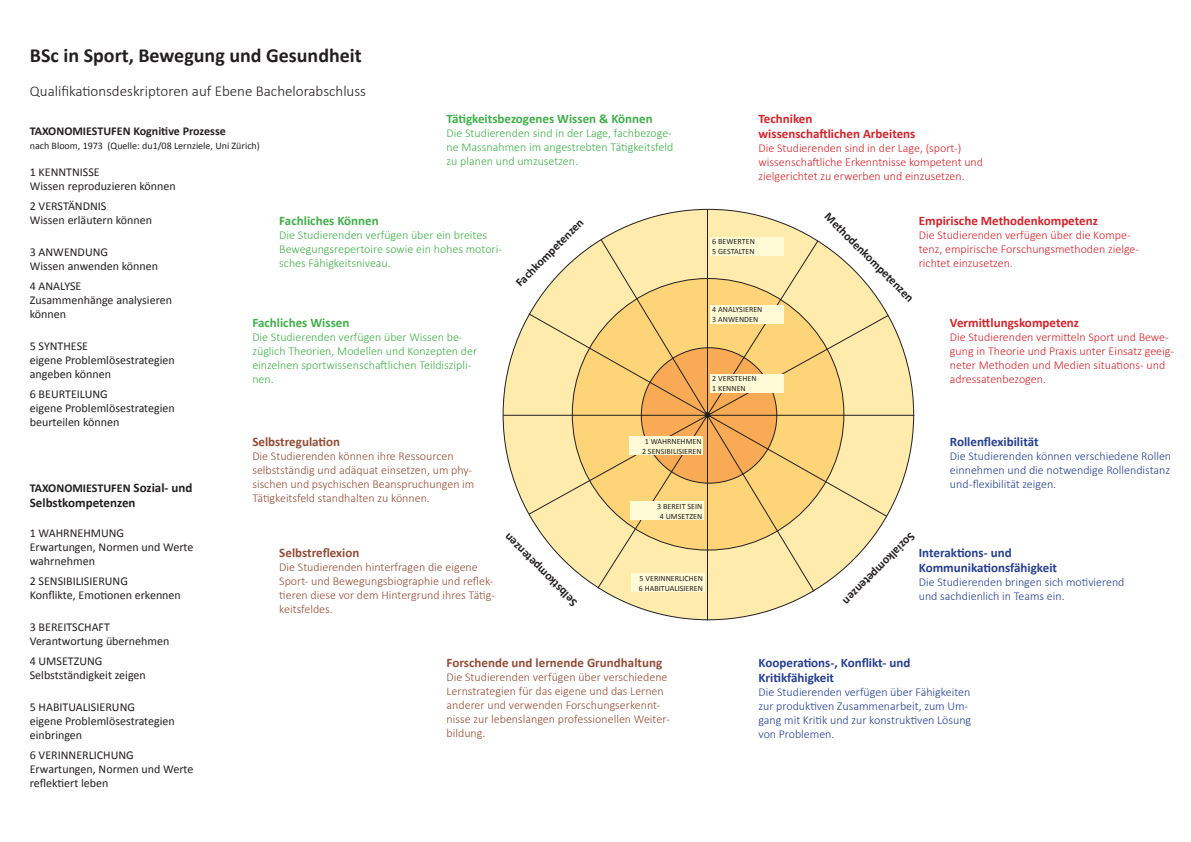
<style>
.page{position:relative;width:1191px;height:842px;background:#fff}
.page>*{position:absolute;margin:0;border:0;box-sizing:border-box;transform-origin:0 0}
.t1{font:700 20px "Calibri";color:#231f20}
.t2{font:300 15px "Calibri";color:#231f20}
.Lauftext{font:700 13px/15px "Calibri";color:#253f8e}
.Lauftext-2{font:700 13px "Calibri";color:#d1232a}
.Lauftext-3{font:700 13px "Calibri";color:#40ae49}
.Lauftext-4{font:700 13px "Calibri";color:#924d36}
.t3{font:700 13px "Calibri";color:#231f20}
.t4{font:12px/14px "Calibri";color:#231f20}
.Lauftext-5{font:300 12px/14px "Calibri";color:#924d36}
.Lauftext-6{font:300 12px/14px "Calibri";color:#d1232a}
.Lauftext-7{font:300 12px/14px "Calibri";color:#40ae49}
.Lauftext-8{font:300 12px/14px "Calibri";color:#253f8e}
.t5{font:700 12px "Calibri";color:#231f20}
.t6{font:10px "Calibri";color:#231f20}
.t7{font:8px/10px "Calibri";letter-spacing:.005em;color:#231f20}
.s1{font-size:13px}
</style>
<div class="page">
<div style="left:503px;top:209px;width:410px;height:411px;background:#ffecad;border-radius:50%"></div>
<hr style="left:503px;top:415px;width:411px;height:1px;background:#231f20">
<hr style="left:707px;top:209px;width:1px;height:411px;background:#231f20">
<svg style="left:528px;top:315px;width:361px;height:200px"></svg>
<svg style="left:600px;top:239px;width:215px;height:353px"></svg>
<div style="left:711px;top:374px;width:73px;height:19px;background:#fffbd6"></div>
<div style="left:630px;top:436px;width:73px;height:19px;background:#fffbd6"></div>
<div style="left:711px;top:305px;width:73px;height:19px;background:#fffbd6"></div>
<div style="left:630px;top:501px;width:73px;height:19px;background:#fffbd6"></div>
<div style="left:711px;top:237px;width:73px;height:19px;background:#fffbd6"></div>
<div style="left:631px;top:573px;width:73px;height:19px;background:#fffbd6"></div>
<svg style="left:704px;top:412px;width:6px;height:6px"></svg>
<h1 class="t1" style="left:30px;top:42px;width:333px">BSc in Sport, Bewegung und Gesundheit</h1>
<p class="t2" style="left:30px;top:81px;width:337px">Qualifikationsdeskriptoren auf Ebene Bachelorabschluss</p>
<p class="Lauftext-3" style="left:446px;top:111px;width:208px">Tätigkeitsbezogenes Wissen &amp; Können</p>
<p class="Lauftext-7" style="left:446px;top:126px;width:228px;text-align:justify">Die Studierenden sind in der Lage, fachbezoge&shy;ne Massnahmen im angestrebten Tätigkeitsfeld zu planen und umzusetzen.</p>
<p class="Lauftext-2" style="left:758px;top:111px;width:55px">Techniken</p>
<p class="Lauftext-2" style="left:758px;top:126px;width:158px">wissenschaftlichen Arbeitens</p>
<p class="Lauftext-6" style="left:758px;top:141px;width:226px">Die Studierenden sind in der Lage, (sport-) wissenschaftliche Erkenntnisse kompetent und zielgerichtet zu erwerben und einzusetzen.</p>
<p class="Lauftext-2" style="left:918px;top:212px;width:181px">Empirische Methodenkompetenz</p>
<p class="Lauftext-6" style="left:918px;top:228px;width:222px">Die Studierenden verfügen über die Kompe&shy;tenz, empirische Forschungsmethoden zielge&shy;richtet einzusetzen.</p>
<p class="t5" style="left:30px;top:123px;width:197px">TAXONOMIESTUFEN Kognitive Prozesse</p>
<p class="t6" style="left:30px;top:139px;width:232px">nach Bloom, 1973 (Quelle: du1/08 Lernziele, Uni Zürich)</p>
<p class="t4" style="left:30px;top:165px;width:148px">1 KENNTNISSE<br>Wissen reproduzieren können</p>
<p class="t4" style="left:30px;top:199px;width:124px">2 VERSTÄNDNIS<br>Wissen erläutern können</p>
<p class="t4" style="left:30px;top:245px;width:130px">3 ANWENDUNG<br>Wissen anwenden können</p>
<p class="t4" style="left:30px;top:279px;width:144px">4 ANALYSE<br>Zusammenhänge analysieren können</p>
<p class="t4" style="left:30px;top:339px;width:147px">5 SYNTHESE<br>eigene Problemlösestrategien angeben können</p>
<p class="t4" style="left:30px;top:387px;width:147px">6 BEURTEILUNG<br>eigene Problemlösestrategien beurteilen können</p>
<p class="t5" style="left:512px;top:279px;width:92px;rotate:-45deg">Fachkompetenzen</p>
<p class="t5" style="left:832px;top:209px;width:122px;rotate:45deg">Methodenkompetenzen</p>
<p class="Lauftext-3" style="left:279px;top:212px;width:101px">Fachliches Können</p>
<p class="Lauftext-7" style="left:279px;top:228px;width:224px">Die Studierenden verfügen über ein breites<br>Bewegungsrepertoire sowie ein hohes motori&shy;sches Fähigkeitsniveau.</p>
<p class="t7" style="left:712px;top:237px;width:44px">6 BEWERTEN<br>5 GESTALTEN</p>
<p class="t7" style="left:712px;top:305px;width:52px">4 ANALYSIEREN<br>3 ANWENDEN</p>
<p class="Lauftext-2" style="left:950px;top:314px;width:131px">Vermittlungskompetenz</p>
<p class="Lauftext-6" style="left:950px;top:330px;width:226px">Die Studierenden vermitteln Sport und Bewe&shy;gung in Theorie und Praxis unter Einsatz geeig&shy;neter Methoden und Medien situations- und adressatenbezogen.</p>
<p class="Lauftext-3" style="left:252px;top:314px;width:98px">Fachliches Wissen</p>
<p class="Lauftext-7" style="left:252px;top:330px;width:226px">Die Studierenden verfügen über Wissen be&shy;züglich Theorien, Modellen und Konzepten der einzelnen sportwissenschaftlichen Teildiszipli&shy;nen.</p>
<p class="t7" style="left:712px;top:374px;width:46px">2 VERSTEHEN<br>1 KENNEN</p>
<p class="t5" style="left:30px;top:481px;width:164px">TAXONOMIESTUFEN <span class="s1">Sozial- und</span></p>
<p class="t3" style="left:30px;top:495px;width:107px">Selbstkompetenzen</p>
<p class="t4" style="left:30px;top:526px;width:165px">1 WAHRNEHMUNG<br>Erwartungen, Normen und Werte wahrnehmen</p>
<p class="t4" style="left:30px;top:574px;width:153px">2 SENSIBILISIERUNG<br>Konflikte, Emotionen erkennen</p>
<p class="t4" style="left:30px;top:620px;width:141px">3 BEREITSCHAFT<br>Verantwortung übernehmen</p>
<p class="t4" style="left:30px;top:654px;width:118px">4 UMSETZUNG<br>Selbstständigkeit zeigen</p>
<p class="t4" style="left:30px;top:700px;width:147px">5 HABITUALISIERUNG<br>eigene Problemlösestrategien einbringen</p>
<p class="t4" style="left:30px;top:748px;width:165px">6 VERINNERLICHUNG<br>Erwartungen, Normen und Werte reflektiert leben</p>
<p class="Lauftext-4" style="left:252px;top:434px;width:89px">Selbstregulation</p>
<p class="Lauftext-5" style="left:252px;top:449px;width:223px">Die Studierenden können ihre Ressourcen selbstständig und adäquat einsetzen, um phy&shy;sischen und psychischen Beanspruchungen im Tätigkeitsfeld standhalten zu können.</p>
<p class="Lauftext-4" style="left:279px;top:544px;width:82px">Selbstreflexion</p>
<p class="Lauftext-5" style="left:279px;top:560px;width:217px">Die Studierenden hinterfragen die eigene Sport- und Bewegungsbiographie und reflek&shy;tieren diese vor dem Hintergrund ihres Tätig&shy;keitsfeldes.</p>
<p class="t5" style="left:569px;top:610px;width:99px;rotate:-135deg">Selbstkompetenzen</p>
<p class="t7" style="left:642px;top:436px;width:61px;text-align:center">1 WAHRNEHMEN<br>2 SENSIBILISIEREN</p>
<p class="t7" style="left:657px;top:501px;width:47px;text-align:center">3 BEREIT SEIN<br>4 UMSETZEN</p>
<p class="t7" style="left:639px;top:573px;width:66px">5 VERINNERLICHEN<br>6 HABITUALISIEREN</p>
<p class="Lauftext-4" style="left:446px;top:655px;width:217px">Forschende und lernende Grundhaltung</p>
<p class="Lauftext-5" style="left:446px;top:670px;width:225px">Die Studierenden verfügen über verschiedene Lernstrategien für das eigene und das Lernen anderer und verwenden Forschungserkennt&shy;nisse zur lebenslangen professionellen Weiter&shy;bildung.</p>
<p class="Lauftext" style="left:950px;top:434px;width:90px">Rollenflexibilität</p>
<p class="Lauftext-8" style="left:950px;top:449px;width:223px;text-align:justify">Die Studierenden können verschiedene Rollen einnehmen und die notwendige Rollendistanz und -flexibilität zeigen.</p>
<p class="t5" style="left:918px;top:540px;width:98px;rotate:135deg">Sozialkompetenzen</p>
<p class="Lauftext" style="left:918px;top:545px;width:94px">Interaktions- und</p>
<p class="Lauftext" style="left:918px;top:560px;width:140px">Kommunikationsfähigkeit</p>
<p class="Lauftext-8" style="left:918px;top:575px;width:207px">Die Studierenden bringen sich motivierend und sachdienlich in Teams ein.</p>
<p class="Lauftext" style="left:758px;top:655px;width:153px">Kooperations-, Konflikt- und<br>Kritikfähigkeit</p>
<p class="Lauftext-8" style="left:758px;top:685px;width:214px">Die Studierenden verfügen über Fähigkeiten zur produktiven Zusammenarbeit, zum Um&shy;gang mit Kritik und zur konstruktiven Lösung von Problemen.</p>
</div>
